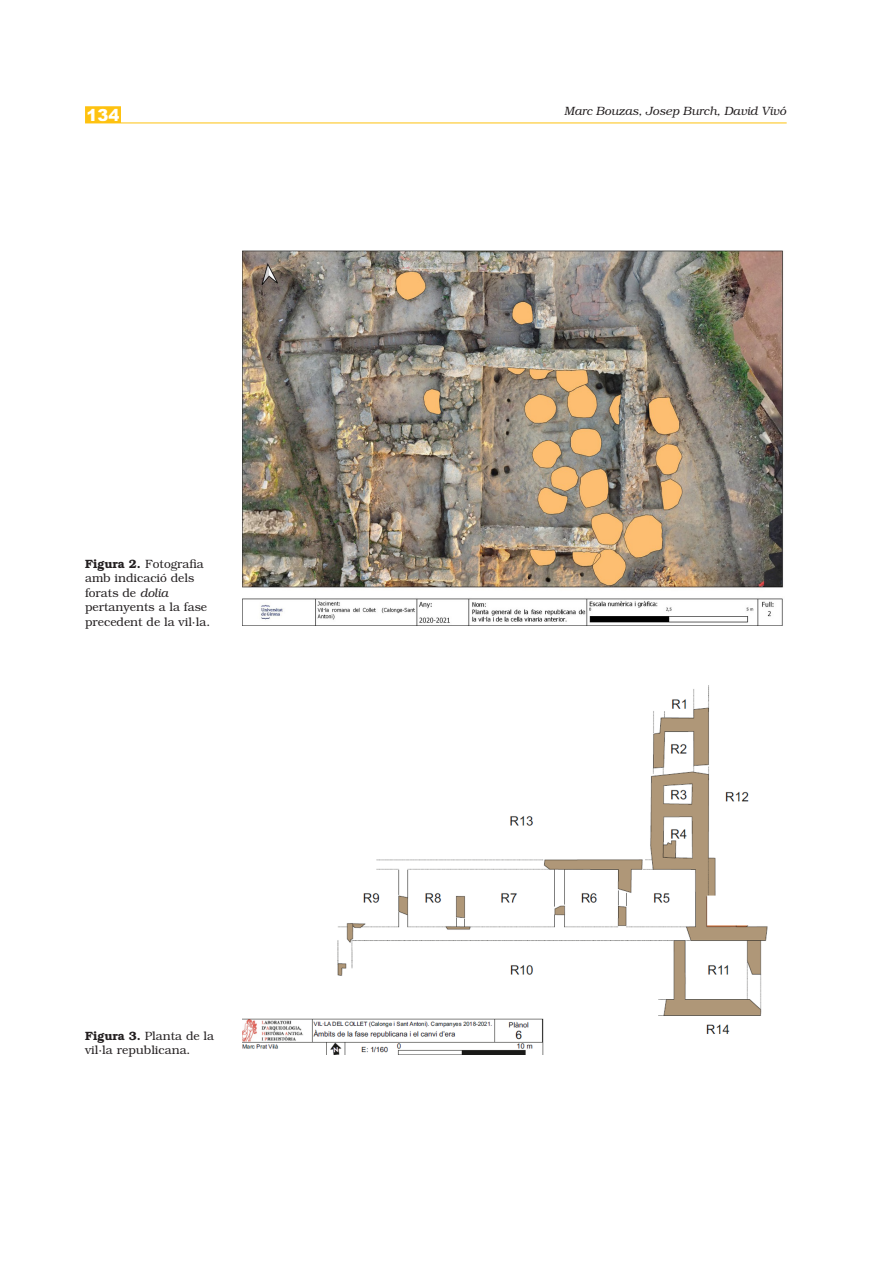
<style>
.page{position:relative;width:893px;height:1263px;background:#fff}
.page>*{position:absolute;margin:0;border:0;box-sizing:border-box;transform-origin:0 0}
.t1{font:900 16.5px "Arial";color:#fff}
.peu-foto{font:300 12px/14.4px "Bookman Std";color:#231f20}
.t2{font:italic 300 12px "Bookman Std";color:#231f20}
.s1{font-weight:600}
.s2{font-style:italic}
</style>
<div class="page">
<hr style="left:85px;top:123px;width:702px;height:1px;background:#fec210">
<div style="left:86px;top:107px;width:34px;height:15px;background:#fec210"></div>
<div style="left:85px;top:106px;width:36px;height:17px;border:2px solid #fec210"></div>
<img style="left:242px;top:251px;width:542px;height:375px">
<img style="left:242px;top:685px;width:526px;height:369px">
<h1 class="t1" style="left:87px;top:103px;width:34px">134</h1>
<p class="peu-foto" style="left:85px;top:557px;width:127px"><span class="s1">Figura 2.</span> Fotografia amb indicació dels forats de <span class="s2">dolia </span>pertanyents a la fase precedent de la vil·la.</p>
<p class="peu-foto" style="left:85px;top:1029px;width:131px"><span class="s1">Figura 3.</span> Planta de la vil·la republicana.</p>
<p class="t2" style="left:564px;top:104px;width:223px">Marc Bouzas, Josep Burch, David Vivó</p>
</div>
